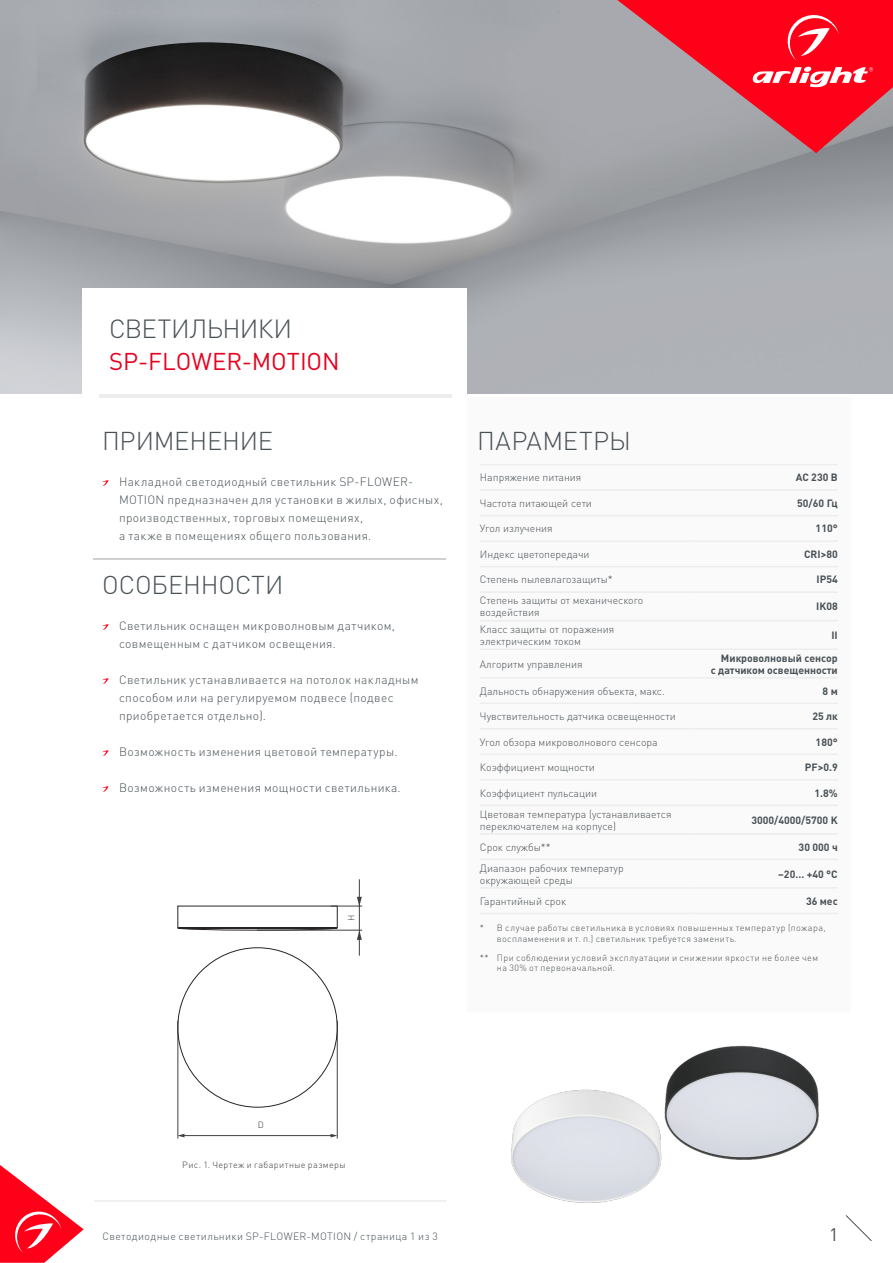
<style>
.page{position:relative;width:893px;height:1263px;background:#fff}
.page>*{position:absolute;margin:0;border:0;box-sizing:border-box;transform-origin:0 0}
.t1{font:300 25.95px "DIN Pro";letter-spacing:-.025em;color:#485156}
.t2{font:300 25.5px "DIN Pro";letter-spacing:-.005em;color:#485156}
.t3{font:300 25.5px "DIN Pro";letter-spacing:.015em;color:#485156}
.t4{font:24px "DIN Pro";letter-spacing:-.005em;color:#e40521}
.t5{font:18px "DIN Pro";color:#485156}
.t6{font:300 12px/18px "DIN Pro";letter-spacing:.03em;color:#485156}
.t7{font:300 10.5px/12px "DIN Pro";color:#485156}
.t8{font:700 10.5px/12px "DIN Pro";color:#485156;text-align:right}
.t9{font:300 10.5px "DIN Pro";letter-spacing:.035em;color:#485156}
.t10{font:300 9px/10.5px "DIN Pro";letter-spacing:.04em;color:#485156}
.t11{font:300 9px "DIN Pro";letter-spacing:.04em;color:#3c3c3b}
</style>
<div class="page">
<svg style="left:845px;top:1215px;width:27px;height:26px"></svg>
<img style="left:0;top:0;width:892px;height:394px">
<div style="left:467px;top:397px;width:383px;height:615px;background:#fbfafa"></div>
<hr style="left:480px;top:464px;width:214px;height:1px;background:#ededed">
<hr style="left:694px;top:464px;width:144px;height:1px;background:#ededed">
<hr style="left:480px;top:489px;width:214px;height:2px;background:#ededed">
<hr style="left:694px;top:489px;width:144px;height:2px;background:#ededed">
<hr style="left:480px;top:515px;width:214px;height:1px;background:#ededed">
<hr style="left:694px;top:515px;width:144px;height:1px;background:#ededed">
<hr style="left:480px;top:540px;width:214px;height:2px;background:#ededed">
<hr style="left:694px;top:540px;width:144px;height:2px;background:#ededed">
<hr style="left:480px;top:566px;width:214px;height:1px;background:#ededed">
<hr style="left:694px;top:566px;width:144px;height:1px;background:#ededed">
<hr style="left:480px;top:677px;width:214px;height:1px;background:#ededed">
<hr style="left:694px;top:677px;width:144px;height:1px;background:#ededed">
<hr style="left:480px;top:702px;width:214px;height:2px;background:#ededed">
<hr style="left:694px;top:702px;width:144px;height:2px;background:#ededed">
<hr style="left:480px;top:728px;width:214px;height:1px;background:#ededed">
<hr style="left:694px;top:728px;width:144px;height:1px;background:#ededed">
<hr style="left:480px;top:753px;width:214px;height:2px;background:#ededed">
<hr style="left:694px;top:753px;width:144px;height:2px;background:#ededed">
<hr style="left:480px;top:779px;width:214px;height:1px;background:#ededed">
<hr style="left:694px;top:779px;width:144px;height:1px;background:#ededed">
<hr style="left:480px;top:805px;width:214px;height:1px;background:#ededed">
<hr style="left:694px;top:805px;width:144px;height:1px;background:#ededed">
<hr style="left:480px;top:833px;width:214px;height:2px;background:#ededed">
<hr style="left:694px;top:833px;width:144px;height:2px;background:#ededed">
<hr style="left:480px;top:859px;width:214px;height:1px;background:#ededed">
<hr style="left:694px;top:859px;width:144px;height:1px;background:#ededed">
<hr style="left:480px;top:887px;width:214px;height:2px;background:#ededed">
<hr style="left:694px;top:887px;width:144px;height:2px;background:#ededed">
<hr style="left:480px;top:913px;width:214px;height:1px;background:#ededed">
<hr style="left:694px;top:913px;width:144px;height:1px;background:#ededed">
<hr style="left:480px;top:591px;width:214px;height:2px;background:#ededed">
<hr style="left:694px;top:591px;width:144px;height:2px;background:#ededed">
<hr style="left:480px;top:620px;width:214px;height:1px;background:#ededed">
<hr style="left:694px;top:620px;width:144px;height:1px;background:#ededed">
<hr style="left:480px;top:648px;width:214px;height:2px;background:#ededed">
<hr style="left:694px;top:648px;width:144px;height:2px;background:#ededed">
<div style="left:82px;top:288px;width:384px;height:117px;background:#fff"></div>
<svg style="left:102px;top:480px;width:7px;height:6px"></svg>
<svg style="left:102px;top:624px;width:7px;height:6px"></svg>
<svg style="left:102px;top:678px;width:7px;height:6px"></svg>
<svg style="left:102px;top:750px;width:7px;height:6px"></svg>
<svg style="left:102px;top:786px;width:7px;height:6px"></svg>
<hr style="left:99px;top:394px;width:352px;height:3px;background:#ededed">
<hr style="left:94px;top:559px;width:352px;height:1px;background:#d0d0d0">
<hr style="left:94px;top:1200px;width:352px;height:1px;background:#e3e3e3">
<img style="left:511px;top:1089px;width:154px;height:114px">
<img style="left:665px;top:1045px;width:154px;height:115px">
<hr style="left:179px;top:1135px;width:156px;height:1px;background:#404040">
<svg style="left:331px;top:1134px;width:6px;height:3px"></svg>
<hr style="left:337px;top:1020px;width:1px;height:118px;background:#404040">
<hr style="left:178px;top:1020px;width:1px;height:118px;background:#404040">
<svg style="left:178px;top:1134px;width:6px;height:3px"></svg>
<svg style="left:177px;top:906px;width:161px;height:201px"></svg>
<hr style="left:331px;top:906px;width:31px;height:1px;background:#404040">
<hr style="left:359px;top:879px;width:1px;height:77px;background:#404040">
<svg style="left:357px;top:897px;width:5px;height:9px"></svg>
<svg style="left:357px;top:931px;width:5px;height:9px"></svg>
<hr style="left:257px;top:930px;width:105px;height:1px;background:#404040">
<svg style="left:617px;top:0;width:276px;height:153px;background:#d84e5d"></svg>
<svg style="left:0;top:1165px;width:84px;height:98px"></svg>
<h1 class="t1" style="left:109px;top:311px;width:185px">СВЕТИЛЬНИКИ</h1>
<h3 class="t4" style="left:109px;top:345px;width:232px">SP-FLOWER-MOTION</h3>
<h2 class="t2" style="left:102px;top:423px;width:172px">ПРИМЕНЕНИЕ</h2>
<p class="t6" style="left:119px;top:472px;width:325px">Накладной светодиодный светильник SP-FLOWER-MOTION предназначен для установки в жилых, офисных, производственных, торговых помещениях,<br>а также в помещениях общего пользования.</p>
<h2 class="t2" style="left:102px;top:567px;width:183px">ОСОБЕННОСТИ</h2>
<p class="t6" style="left:119px;top:616px;width:277px">Светильник оснащен микроволновым датчиком, совмещенным с датчиком освещения.</p>
<p class="t6" style="left:119px;top:670px;width:301px">Светильник устанавливается на потолок накладным способом или на регулируемом подвесе (подвес приобретается отдельно).</p>
<p class="t6" style="left:119px;top:742px;width:280px">Возможность изменения цветовой температуры.</p>
<p class="t6" style="left:119px;top:778px;width:283px">Возможность изменения мощности светильника.</p>
<p class="t11" style="left:345px;top:921px;width:8px;rotate:-90deg">H</p>
<h2 class="t3" style="left:477px;top:423px;width:155px">ПАРАМЕТРЫ</h2>
<p class="t7" style="left:480px;top:471px;width:103px">Напряжение питания</p>
<p class="t8" style="left:796px;top:471px;width:43px">AC 230 В</p>
<p class="t7" style="left:480px;top:497px;width:114px">Частота питающей сети</p>
<p class="t8" style="left:797px;top:497px;width:42px">50/60 Гц</p>
<p class="t7" style="left:480px;top:522px;width:74px">Угол излучения</p>
<p class="t8" style="left:816px;top:522px;width:24px">110°</p>
<p class="t7" style="left:480px;top:548px;width:111px">Индекс цветопередачи</p>
<p class="t8" style="left:804px;top:548px;width:35px">CRI&gt;80</p>
<p class="t7" style="left:480px;top:573px;width:134px">Степень пылевлагозащиты*</p>
<p class="t8" style="left:817px;top:573px;width:23px">IP54</p>
<p class="t7" style="left:480px;top:594px;width:165px">Степень защиты от механического воздействия</p>
<p class="t8" style="left:816px;top:600px;width:23px">IK08</p>
<p class="t7" style="left:480px;top:623px;width:136px">Класс защиты от поражения электрическим током</p>
<p class="t8" style="left:831px;top:629px;width:8px">II</p>
<p class="t7" style="left:480px;top:657px;width:104px">Алгоритм управления</p>
<p class="t8" style="left:711px;top:651px;width:128px">Микроволновый сенсор<br>с датчиком освещенности</p>
<p class="t7" style="left:480px;top:684px;width:186px">Дальность обнаружения объекта, макс.</p>
<p class="t8" style="left:822px;top:684px;width:17px">8 м</p>
<p class="t7" style="left:480px;top:710px;width:197px">Чувствительность датчика освещенности</p>
<p class="t8" style="left:812px;top:710px;width:27px">25 лк</p>
<p class="t7" style="left:480px;top:735px;width:179px">Угол обзора микроволнового сенсора</p>
<p class="t8" style="left:816px;top:735px;width:24px">180°</p>
<p class="t7" style="left:480px;top:761px;width:116px">Коэффициент мощности</p>
<p class="t8" style="left:805px;top:761px;width:34px">PF&gt;0.9</p>
<p class="t7" style="left:480px;top:786px;width:119px">Коэффициент пульсации</p>
<p class="t8" style="left:814px;top:786px;width:25px">1.8%</p>
<p class="t7" style="left:480px;top:807px;width:193px">Цветовая температура (устанавливается переключателем на корпусе)</p>
<p class="t8" style="left:751px;top:813px;width:88px">3000/4000/5700 K</p>
<p class="t7" style="left:480px;top:840px;width:72px">Срок службы**</p>
<p class="t8" style="left:799px;top:840px;width:41px">30 000 ч</p>
<p class="t7" style="left:480px;top:861px;width:145px">Диапазон рабочих температур окружающей среды</p>
<p class="t8" style="left:778px;top:867px;width:61px">–20… +40 °С</p>
<p class="t7" style="left:480px;top:894px;width:88px">Гарантийный срок</p>
<p class="t8" style="left:806px;top:894px;width:33px">36 мес</p>
<p class="t10" style="left:497px;top:922px;width:330px;text-indent:-17px">* В случае работы светильника в условиях повышенных температур (пожара, воспламенения и т. п.) светильник требуется заменить.</p>
<p class="t10" style="left:497px;top:952px;width:323px;text-indent:-17px">** При соблюдении условий эксплуатации и снижении яркости не более чем на 30% от первоначальной.</p>
<p class="t11" style="left:258px;top:1118px;width:8px">D</p>
<p class="t11" style="left:182px;top:1158px;width:165px">Рис. 1. Чертеж и габаритные размеры</p>
<p class="t9" style="left:102px;top:1229px;width:337px">Светодиодные светильники SP-FLOWER-MOTION / страница 1 из 3</p>
<h3 class="t5" style="left:829px;top:1222px;width:11px">1</h3>
</div>
